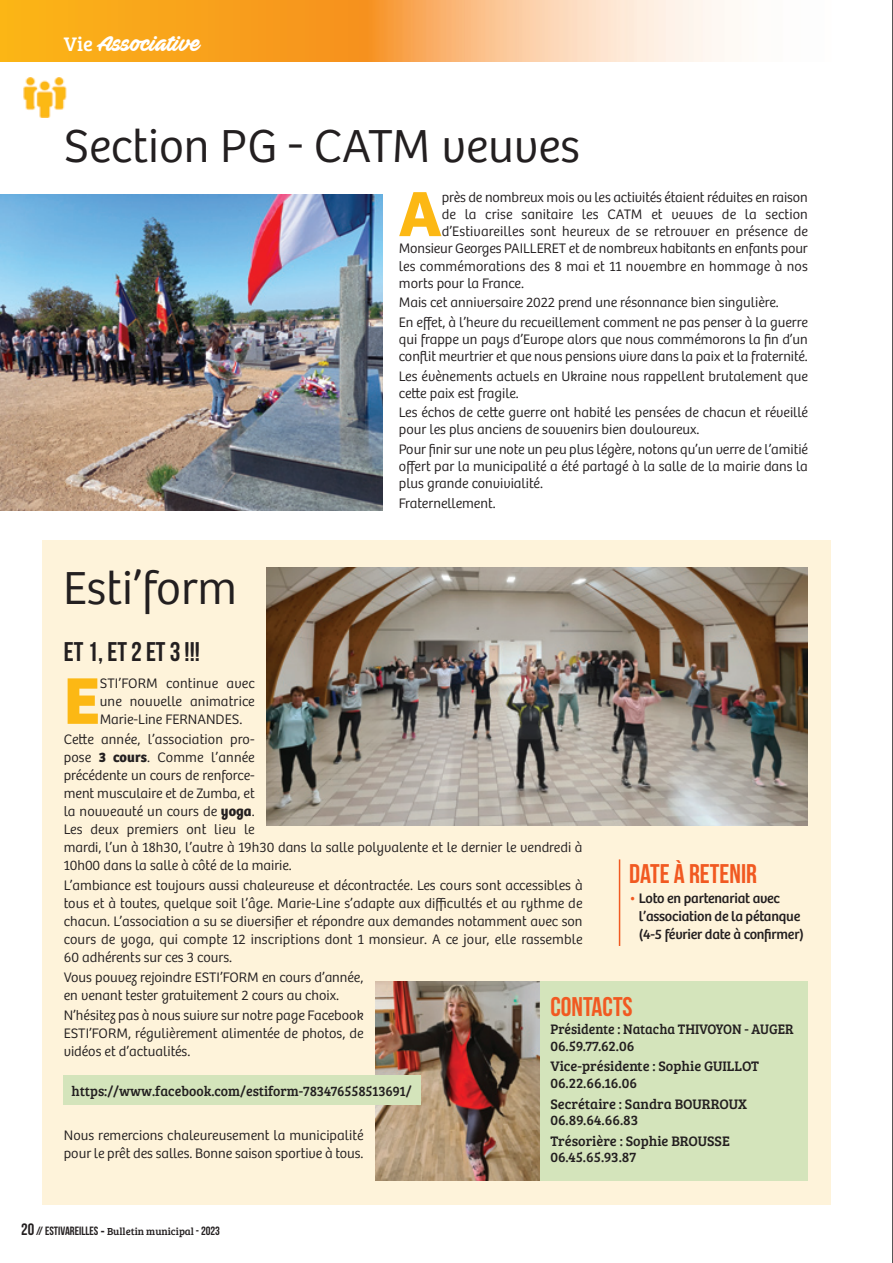
<style>
.page{position:relative;width:893px;height:1263px;background:#fff}
.page>*{position:absolute;margin:0;border:0;box-sizing:border-box;transform-origin:0 0}
.t1{font:700 68.4px "Bree";color:#fcb814}
.t2{font:700 66.15px "Bree";color:#fcb814}
.t3{font:300 48px "Bree";color:#231f20}
.t4{font:27px "Bebas Neue";color:#f15921}
.t5{font:27px "Bebas Neue";color:#231f20}
.t6{font:21px "Ave Fedan PERSONALUSEONLY";color:#fff}
.t7{font:300 14.25px/18px "Bree";color:#231f20;text-align:justify}
.t8{font:14.25px/16.5px "Bree Serif";color:#231f20}
.t9{font:14.25px/18px "Bree";letter-spacing:-.015em;color:#231f20}
.t10{font:14.25px/16.5px "Bree Serif";color:#231f20;scale:.95 1}
.t11{font:12px "Bebas Neue";color:#231f20}
.s1{font-family:"Bree Serif";font-size:20.25px}
.s2{font-weight:700}
.s3{color:#f15921}
.s4{font-size:16.5px}
.s5{font-family:"Bree";font-weight:700}
.s6{font-family:"Bree Serif";font-size:10.5px}
</style>
<div class="page">
<svg style="left:0;top:0;width:365px;height:62px;background:#f8a31a"></svg>
<img style="left:23px;top:77px;width:43px;height:40px">
<img style="left:365px;top:0;width:360px;height:62px">
<div style="left:43px;top:541px;width:788px;height:664px;background:#fef3da"></div>
<img style="left:0;top:194px;width:382px;height:316px">
<hr style="left:892px;top:0;width:1px;height:1263px;background:#231f20">
<img style="left:267px;top:567px;width:541px;height:259px">
<img style="left:375px;top:981px;width:165px;height:200px">
<div style="left:540px;top:981px;width:268px;height:200px;background:#d4e4bb"></div>
<hr style="left:619px;top:859px;width:1px;height:87px;background:#f15921">
<div style="left:63px;top:1075px;width:358px;height:30px;background:#d4e4bb"></div>
<p class="t6" style="left:64px;top:35px;width:138px"><span class="s1">Vie</span> Associative</p>
<p class="t3" style="left:64px;top:129px;width:517px">Section PG - CATM veuves</p>
<p class="t2" style="left:399px;top:190px;width:44px">A</p>
<p class="t7" style="left:442px;top:190px;width:368px">près de nombreux mois ou les activités étaient réduites en raison</p>
<p class="t7" style="left:442px;top:207px;width:368px">de la crise sanitaire les CATM et veuves de la section</p>
<p class="t7" style="left:442px;top:224px;width:368px">d’Estivareilles sont heureux de se retrouver en présence de</p>
<p class="t7" style="left:399px;top:241px;width:410px">Monsieur Georges PAILLERET et de nombreux habitants en enfants pour</p>
<p class="t7" style="left:399px;top:259px;width:410px">les commémorations des 8 mai et 11 novembre en hommage à nos</p>
<p class="t7" style="left:399px;top:276px;width:127px">morts pour la France.</p>
<p class="t7" style="left:399px;top:295px;width:381px">Mais cet anniversaire 2022 prend une résonnance bien singulière.</p>
<p class="t7" style="left:399px;top:315px;width:411px;line-height:17.2px">En effet, à l’heure du recueillement comment ne pas penser à la guerre qui frappe un pays d’Europe alors que nous commémorons la fin d’un conflit meurtrier et que nous pensions vivre dans la paix et la fraternité.</p>
<p class="t7" style="left:399px;top:369px;width:411px;line-height:17.2px">Les évènements actuels en Ukraine nous rappellent brutalement que cette paix est fragile.</p>
<p class="t7" style="left:399px;top:405px;width:411px;line-height:17.2px">Les échos de cette guerre ont habité les pensées de chacun et réveillé pour les plus anciens de souvenirs bien douloureux.</p>
<p class="t7" style="left:399px;top:442px;width:410px;line-height:17.2px">Pour finir sur une note un peu plus légère, notons qu’un verre de l’amitié offert par la municipalité a été partagé à la salle de la mairie dans la plus grande convivialité.</p>
<p class="t7" style="left:399px;top:496px;width:98px">Fraternellement.</p>
<p class="t3" style="left:63px;top:570px;width:176px">Esti’form</p>
<p class="t5" style="left:64px;top:636px;width:138px">ET 1, ET 2 ET 3 !!!</p>
<p class="t1" style="left:64px;top:676px;width:38px">E</p>
<p class="t7" style="left:100px;top:676px;width:156px">STI’FORM continue avec une nouvelle animatrice Marie-Line FERNANDES.</p>
<p class="t7" style="left:64px;top:732px;width:520px;text-align:left">Cette année, l’association pro-<br>pose <span class="s2">3 cours</span>. Comme l’année<br>précédente un cours de renforce-<br>ment musculaire et de Zumba, et<br>la nouveauté un cours de <span class="s2">yoga</span>.<br>Les deux premiers ont lieu le<br>mardi, l’un à 18h30, l’autre à 19h30 dans la salle polyvalente et le dernier le vendredi à 10h00 dans la salle à côté de la mairie.</p>
<p class="t7" style="left:64px;top:878px;width:520px">L’ambiance est toujours aussi chaleureuse et décontractée. Les cours sont accessibles à tous et à toutes, quelque soit l’âge. Marie-Line s’adapte aux difficultés et au rythme de chacun. L’association a su se diversifier et répondre aux demandes notamment avec son cours de yoga, qui compte 12 inscriptions dont 1 monsieur. A ce jour, elle rassemble 60 adhérents sur ces 3 cours.</p>
<p class="t7" style="left:64px;top:970px;width:301px">Vous pouvez rejoindre ESTI’FORM en cours d’année, en venant tester gratuitement 2 cours au choix.</p>
<p class="t7" style="left:64px;top:1008px;width:301px">N’hésitez pas à nous suivre sur notre page Facebook ESTI’FORM, régulièrement alimentée de photos, de vidéos et d’actualités.</p>
<p class="t4" style="left:629px;top:858px;width:129px">DATE À RETENIR</p>
<p class="t9" style="left:639px;top:891px;width:167px;text-indent:-10px"><span class="s3">•</span> Loto en partenariat avec l’association de la pétanque (4-5 février date à confirmer)</p>
<p class="t4" style="left:550px;top:990px;width:84px">CONTACTS</p>
<p class="t10" style="left:550px;top:1022px;width:258px">Présidente : Natacha THIVOYON - AUGER<br>06.59.77.62.06</p>
<p class="t8" style="left:550px;top:1059px;width:210px">Vice-présidente : Sophie GUILLOT<br>06.22.66.16.06</p>
<p class="t8" style="left:550px;top:1097px;width:198px">Secrétaire : Sandra BOURROUX<br>06.89.64.66.83</p>
<p class="t8" style="left:550px;top:1134px;width:181px">Trésorière : Sophie BROUSSE<br>06.45.65.93.87</p>
<p class="t8" style="left:72px;top:1084px;width:342px">https://www.facebook.com/estiform-783476558513691/</p>
<p class="t7" style="left:64px;top:1128px;width:301px">Nous remercions chaleureusement la municipalité pour le prêt des salles. Bonne saison sportive à tous.</p>
<p class="t11" style="left:21px;top:1224px;width:200px"><span class="s4">20</span> // ESTIVAREILLES <span class="s5">-</span> <span class="s6">Bulletin municipal</span> - 2023</p>
</div>
